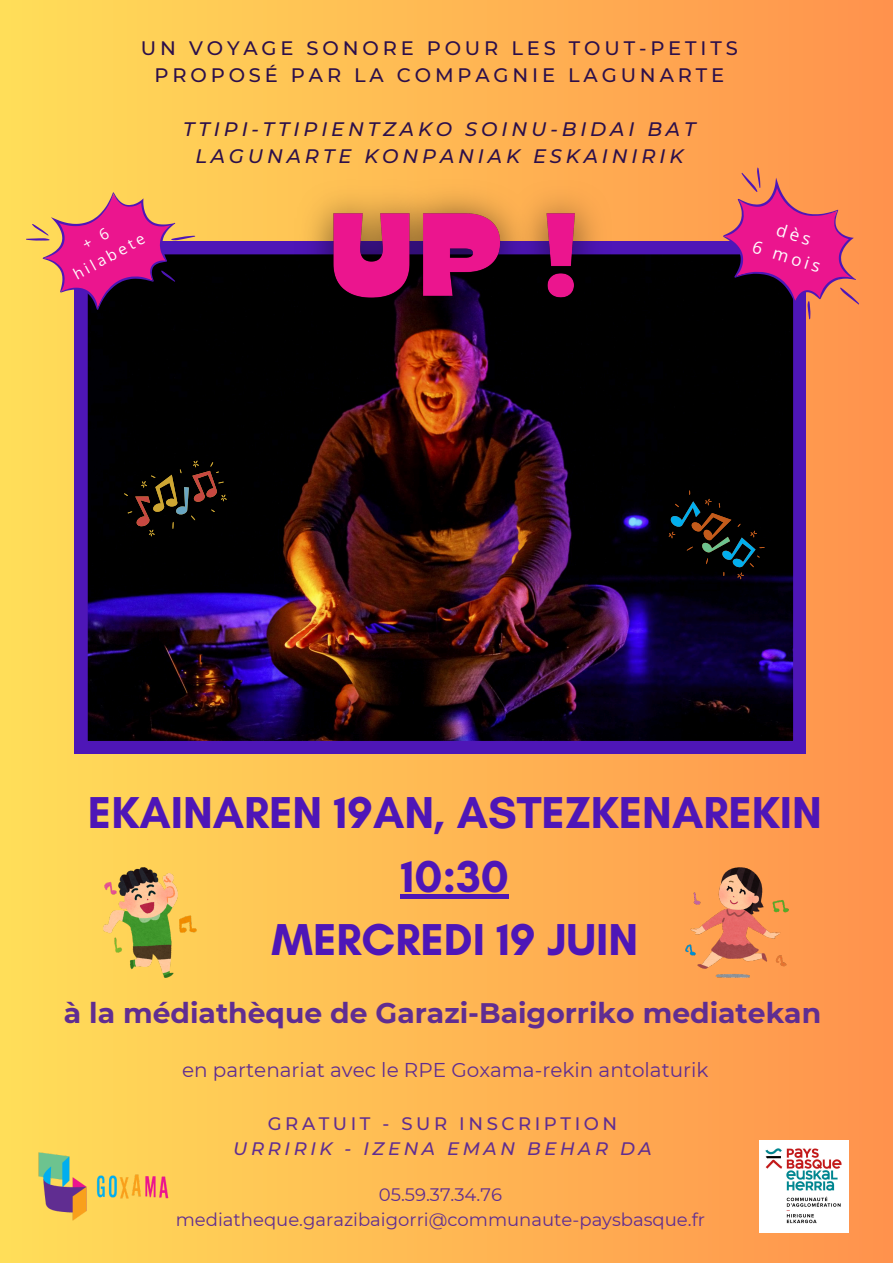
<style>
.page{position:relative;width:893px;height:1263px;background:#fff}
.page>*{position:absolute;margin:0;border:0;box-sizing:border-box;transform-origin:0 0}
.t1{font:700 45.45px/63.6px "Glacial Indifference";color:#4e16b7;text-align:center}
.t2{font:700 28.2px "Montserrat";color:#602d91}
.t3{font:19.95px "Montserrat";color:#602d91}
.t4{font:500 19.5px/27px "Montserrat";letter-spacing:.2em;color:#2c0f4a;text-align:center}
.t5{font:italic 500 19.5px/27px "Montserrat";letter-spacing:.2em;color:#2c0f4a;text-align:center}
.t6{font:italic 500 18.08px/24.8px "Montserrat";letter-spacing:.2em;color:#602d91;text-align:center}
.t7{font:18px/25px "Montserrat";color:#602d91;text-align:center}
.t8{font:17.25px "Open Sans";color:#fefefe}
.t9{font:15.3px "Open Sans";color:#fefefe}
.s1{font-style:normal}
</style>
<div class="page">
<div style="left:0;top:0;width:893px;height:1263px;background:linear-gradient(to right,#fede59,#ff924d)"></div>
<img style="left:759px;top:1140px;width:89px;height:93px">
<img style="left:30px;top:1149px;width:146px;height:75px">
<img style="left:75px;top:241px;width:730px;height:513px">
<img style="left:103px;top:867px;width:93px;height:110px">
<img style="left:685px;top:867px;width:104px;height:110px">
<img style="left:283px;top:168px;width:342px;height:184px">
<hr style="left:401px;top:895px;width:108px;height:4px;background:#4e16b7">
<svg style="left:117px;top:443px;width:119px;height:109px;background:#100b06"></svg>
<svg style="left:656px;top:486px;width:118px;height:101px;background:#090d0e"></svg>
<svg style="left:706px;top:167px;width:174px;height:158px;background:#bf5058"></svg>
<svg style="left:26px;top:172px;width:169px;height:150px;background:#ba6a5c"></svg>
<p class="t4" style="left:141px;top:35px;width:598px">UN VOYAGE SONORE POUR LES TOUT-PETITS<br>PROPOSÉ PAR LA COMPAGNIE LAGUNARTE</p>
<p class="t5" style="left:183px;top:116px;width:514px">TTIPI-TTIPIENTZAKO SOINU-BIDAI BAT<br>LAGUNARTE KONPANIAK ESKAINIRIK</p>
<p class="t9" style="left:69px;top:266px;width:80px;rotate:-29deg">hilabete</p>
<p class="t8" style="left:756px;top:235px;width:72px;rotate:17deg">6 mois</p>
<p class="t1" style="left:88px;top:781px;width:735px">EKAINAREN 19AN, ASTEZKENAREKIN<br>10:30<br>MERCREDI 19 JUIN</p>
<p class="t2" style="left:64px;top:996px;width:759px">à la médiathèque de Garazi-Baigorriko mediatekan</p>
<h5 class="t3" style="left:182px;top:1058px;width:528px">en partenariat avec le RPE Goxama-rekin antolaturik</h5>
<h2 class="t6" style="left:233px;top:1111px;width:420px"><span class="s1">GRATUIT - SUR INSCRIPTION<br></span>URRIRIK - IZENA EMAN BEHAR DA</h2>
<h3 class="t7" style="left:176px;top:1182px;width:531px">05.59.37.34.76 mediatheque.garazibaigorri@communaute-paysbasque.fr</h3>
</div>
